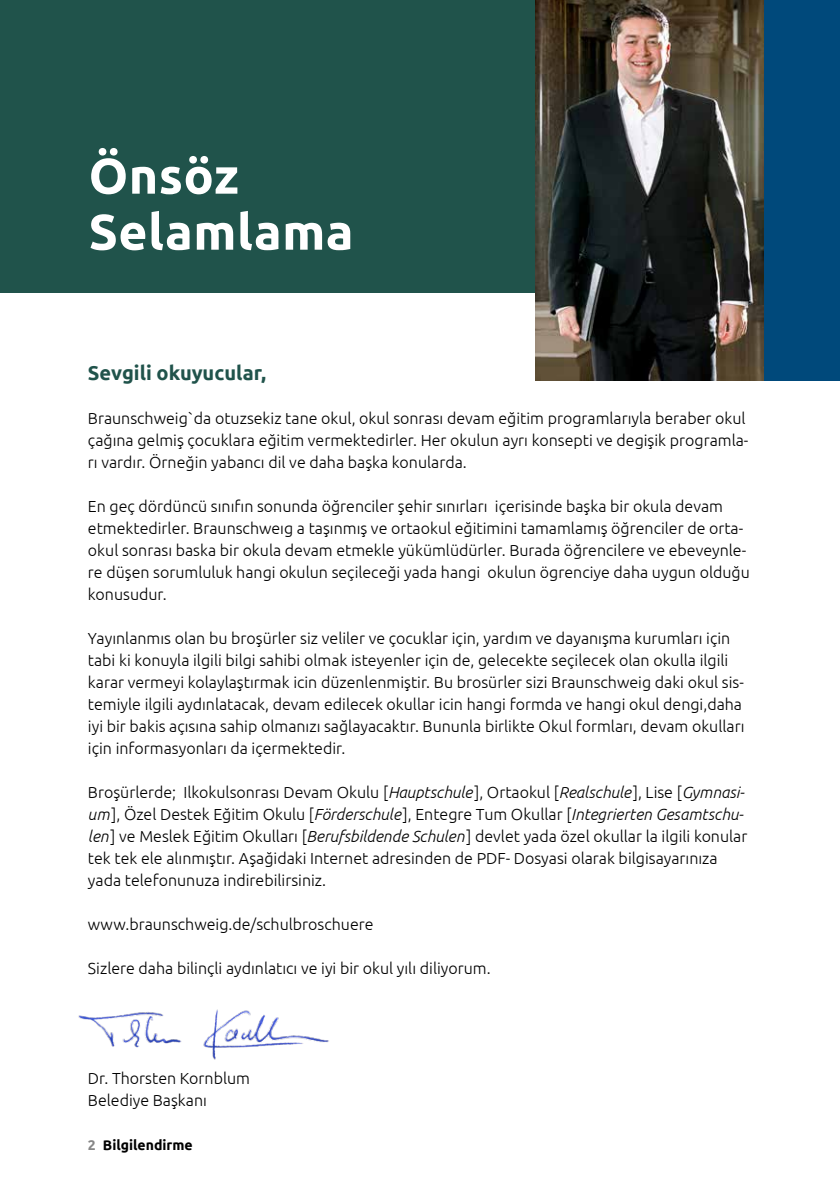
<style>
.page{position:relative;width:840px;height:1191px;background:#fff}
.page>*{position:absolute;margin:0;border:0;box-sizing:border-box;transform-origin:0 0}
.Headline_25pt{font:700 50px/56px "Ubuntu";letter-spacing:.01em;color:#fff}
.Headline_10pt{font:700 20px "Ubuntu";color:#20534b}
.Copytext{font:300 16px/22px "Ubuntu";color:#000}
.t1{font:700 14px "Ubuntu";color:#000}
.s1{font-style:italic}
.s2{color:#878787}
</style>
<div class="page">
<div style="left:0;top:0;width:839px;height:292px;background:#20534b"></div>
<img style="left:78px;top:1009px;width:251px;height:51px">
<img style="left:535px;top:0;width:229px;height:380px">
<div style="left:764px;top:0;width:75px;height:380px;background:#00497b"></div>
<h1 class="Headline_25pt" style="left:89px;top:147px;width:266px">Önsöz<br>Selamlama</h1>
<p class="Headline_10pt" style="left:88px;top:361px;width:179px">Sevgili okuyucular,</p>
<p class="Copytext" style="left:88px;top:407px;width:661px">Braunschweig`da otuzsekiz tane okul, okul sonrası devam eğitim programlarıyla beraber okul çağına gelmiş çocuklara eğitim vermektedirler. Her okulun ayrı konsepti ve degişik programla&shy;rı vardır. Örneğin yabancı dil ve daha başka konularda.</p>
<p class="Copytext" style="left:88px;top:495px;width:663px">En geç dördüncü sınıfın sonunda öğrenciler şehir sınırları içerisinde başka bir okula devam etmektedirler. Braunschweıg a taşınmış ve ortaokul eğitimini tamamlamış öğrenciler de orta&shy;okul sonrası baska bir okula devam etmekle yükümlüdürler. Burada öğrencilere ve ebeveynle&shy;re düşen sorumluluk hangi okulun seçileceği yada hangi okulun ögrenciye daha uygun olduğu konusudur.</p>
<p class="Copytext" style="left:88px;top:627px;width:657px">Yayınlanmıs olan bu broşürler siz veliler ve çocuklar için, yardım ve dayanışma kurumları için tabi ki konuyla ilgili bilgi sahibi olmak isteyenler için de, gelecekte seçilecek olan okulla ilgili karar vermeyi kolaylaştırmak icin düzenlenmiştir. Bu brosürler sizi Braunschweig daki okul sis&shy;temiyle ilgili aydınlatacak, devam edilecek okullar icin hangi formda ve hangi okul dengi,daha iyi bir bakis açısına sahip olmanızı sağlayacaktır. Bununla birlikte Okul formları, devam okulları için informasyonları da içermektedir.</p>
<p class="Copytext" style="left:88px;top:781px;width:660px">Broşürlerde; Ilkokulsonrası Devam Okulu [<span class="s1">Hauptschule</span> ], Ortaokul [<span class="s1">Realschule</span> ], Lise [<span class="s1">Gymnasi&shy;um</span>], Özel Destek Eğitim Okulu [<span class="s1">Förderschule</span> ], Entegre Tum Okullar [<span class="s1">Integrierten Gesamtschu&shy;len</span>] ve Meslek Eğitim Okulları [<span class="s1">Berufsbildende Schulen</span>] devlet yada özel okullar la ilgili konular tek tek ele alınmıştır. Aşağidaki Internet adresinden de PDF- Dosyasi olarak bilgisayarınıza yada telefonunuza indirebilirsiniz.</p>
<p class="Copytext" style="left:88px;top:913px;width:287px">www.braunschweig.de/schulbroschuere</p>
<p class="Copytext" style="left:88px;top:957px;width:404px">Sizlere daha bilinçli aydınlatıcı ve iyi bir okul yılı diliyorum.</p>
<p class="Copytext" style="left:88px;top:1067px;width:163px">Dr. Thorsten Kornblum</p>
<p class="Copytext" style="left:88px;top:1089px;width:120px">Belediye Başkanı</p>
<p class="t1" style="left:88px;top:1137px;width:106px"><span class="s2">2</span> Bilgilendirme</p>
</div>
